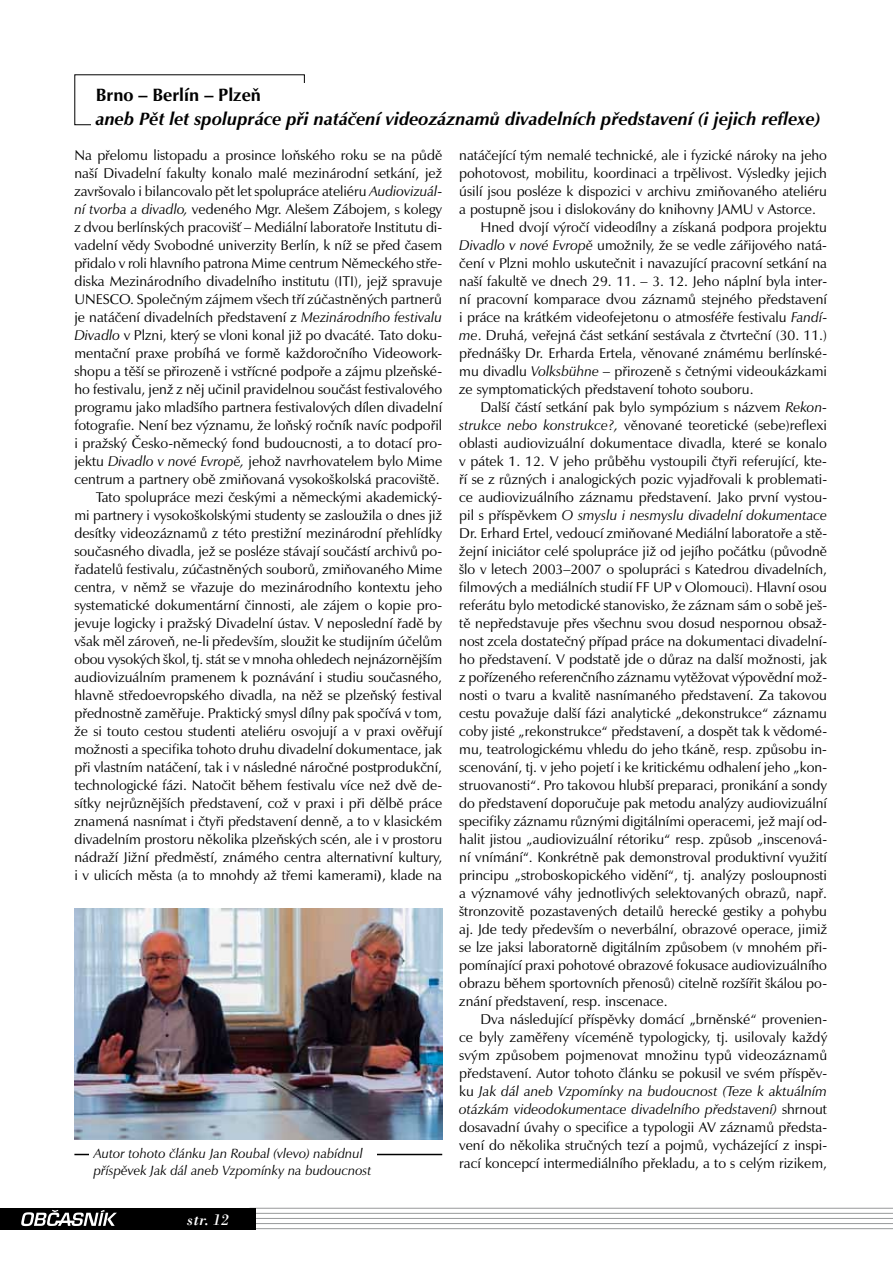
<style>
.page{position:relative;width:893px;height:1263px;background:#fff}
.page>*{position:absolute;margin:0;border:0;box-sizing:border-box;transform-origin:0 0}
.t1{font:italic 700 18px "Zapf Humanist 601 AT";color:#000}
.t2{font:700 18px "Zapf Humanist 601 AT";color:#000}
.t3{font:italic 16.5px "Bodoni AT";color:#fff}
.t4{font:14.25px/18px "Zapf Humanist 601 AT";color:#000;text-align:right}
.t5{font:italic 14.25px "Zapf Humanist 601 AT";color:#000}
.t6{font:italic 13.5px/16.5px "Zapf Humanist 601 AT";color:#000}
.s1{font-style:italic}
.s2{font-weight:700}
.s3{font-style:normal}
</style>
<div class="page">
<hr style="left:250px;top:1208px;width:643px;height:1px;background:#9c9e9f">
<hr style="left:250px;top:1213px;width:643px;height:1px;background:#9c9e9f">
<hr style="left:250px;top:1218px;width:643px;height:1px;background:#9c9e9f">
<hr style="left:250px;top:1223px;width:643px;height:1px;background:#9c9e9f">
<hr style="left:250px;top:1228px;width:643px;height:1px;background:#9c9e9f">
<div style="left:0;top:1208px;width:255px;height:21px;background:#000"></div>
<svg style="left:21px;top:1210px;width:96px;height:16px"></svg>
<img style="left:74px;top:909px;width:368px;height:230px">
<hr style="left:74px;top:1154px;width:368px;height:1px;background:#000">
<div style="left:90px;top:1148px;width:287px;height:34px;background:#fff"></div>
<p class="t2" style="left:96px;top:84px;width:167px">Brno – Berlín – Plzeň</p>
<p class="t1" style="left:96px;top:108px;width:726px">aneb Pět let spolupráce při natáčení videozáznamů divadelních představení (i jejich reflexe)</p>
<p class="t4" style="left:74px;top:146px;width:369px">Na přelomu listopadu a prosince loňského roku se na půdě naší Divadelní fakulty konalo malé mezinárodní setkání, jež završovalo i bilancovalo pět let spolupráce ateliéru <span class="s1">Audiovizuál------ ní tvorba a divadlo,</span> vedeného Mgr. Alešem Zábojem, s kolegy z dvou berlínských pracovišť – Mediální laboratoře Institutu di&shy;vadelní vědy Svobodné univerzity Berlín, k níž se před časem přidalo v roli hlavního patrona Mime centrum Německého stře&shy;diska Mezinárodního divadelního institutu (ITI), jejž spravuje UNESCO. Společným zájmem všech tří zúčastněných partnerů je natáčení divadelních představení z <span class="s1">Mezinárodního festivalu Divadlo</span> v Plzni, který se vloni konal již po dvacáté. Tato doku&shy;mentační praxe probíhá ve formě každoročního Videowork&shy;shopu a těší se přirozeně i vstřícné podpoře a zájmu plzeňské&shy;ho festivalu, jenž z něj učinil pravidelnou součást festivalového programu jako mladšího partnera festivalových dílen divadelní fotografie. Není bez významu, že loňský ročník navíc podpořil i pražský Česko-německý fond budoucnosti, a to dotací pro&shy;jektu <span class="s1">Divadlo v nové Evropě,</span> jehož navrhovatelem bylo Mime centrum a partnery obě zmiňovaná vysokoškolská pracoviště.<br>Tato spolupráce mezi českými a německými akademický-<br>mi partnery i vysokoškolskými studenty se zasloužila o dnes již desítky videozáznamů z této prestižní mezinárodní přehlídky současného divadla, jež se posléze stávají součástí archivů po&shy;řadatelů festivalu, zúčastněných souborů, zmiňovaného Mime centra, v němž se vřazuje do mezinárodního kontextu jeho systematické dokumentární činnosti, ale zájem o kopie pro&shy;jevuje logicky i pražský Divadelní ústav. V neposlední řadě by však měl zároveň, ne-li především, sloužit ke studijním účelům obou vysokých škol, tj. stát se v mnoha ohledech nejnázornějším audiovizuálním pramenem k poznávání i studiu současného, hlavně středoevropského divadla, na něž se plzeňský festival přednostně zaměřuje. Praktický smysl dílny pak spočívá v tom, že si touto cestou studenti ateliéru osvojují a v praxi ověřují možnosti a specifika tohoto druhu divadelní dokumentace, jak při vlastním natáčení, tak i v následné náročné postprodukční, technologické fázi. Natočit během festivalu více než dvě de&shy;sítky nejrůznějších představení, což v praxi i při dělbě práce znamená nasnímat i čtyři představení denně, a to v klasickém divadelním prostoru několika plzeňských scén, ale i v prostoru nádraží Jižní předměstí, známého centra alternativní kultury, i v ulicích města (a to mnohdy až třemi kamerami<span class="s2">)</span>, klade na</p>
<p class="t6" style="left:94px;top:1145px;width:279px">Autor tohoto článku Jan Roubal (vlevo) nabídnul příspěvek Jak dál aneb Vzpomínky na budoucnost</p>
<p class="t3" style="left:187px;top:1209px;width:44px">str. 12</p>
<p class="t4" style="left:459px;top:146px;width:369px">natáčející tým nemalé technické, ale i fyzické nároky na jeho</p>
<p class="t4" style="left:459px;top:164px;width:369px">pohotovost, mobilitu, koordinaci a trpělivost. Výsledky jejich</p>
<p class="t4" style="left:459px;top:182px;width:369px">úsilí jsou posléze k dispozici v archivu zmiňovaného ateliéru</p>
<p class="t4" style="left:459px;top:200px;width:358px">a postupně jsou i dislokovány do knihovny JAMU v Astorce.</p>
<p class="t4" style="left:480px;top:218px;width:348px">Hned dvojí výročí videodílny a získaná podpora projektu</p>
<p class="t4" style="left:459px;top:236px;width:369px"><span class="s1">Divadlo v nové Evropě</span> umožnily, že se vedle zářijového natá-</p>
<p class="t4" style="left:459px;top:254px;width:369px">čení v Plzni mohlo uskutečnit i navazující pracovní setkání na</p>
<p class="t4" style="left:459px;top:272px;width:369px">naší fakultě ve dnech 29. 11. – 3. 12. Jeho náplní byla inter-</p>
<p class="t4" style="left:459px;top:290px;width:369px">ní pracovní komparace dvou záznamů stejného představení</p>
<p class="t4" style="left:459px;top:308px;width:369px">i práce na krátkém videofejetonu o atmosféře festivalu <span class="s1">Fandí-</span></p>
<p class="t4" style="left:459px;top:326px;width:369px"><span class="s1">me</span>. Druhá, veřejná část setkání sestávala z čtvrteční (30. 11.)</p>
<p class="t4" style="left:459px;top:344px;width:369px">přednášky Dr. Erharda Ertela, věnované známému berlínské-</p>
<p class="t4" style="left:459px;top:362px;width:369px">mu divadlu <span class="s1">Volksbühne –</span> přirozeně s četnými videoukázkami</p>
<p class="t4" style="left:459px;top:380px;width:296px">ze symptomatických představení tohoto souboru.</p>
<p class="t4" style="left:480px;top:398px;width:348px">Další částí setkání pak bylo sympózium s názvem <span class="s1">Rekon-</span></p>
<p class="t4" style="left:459px;top:416px;width:369px"><span class="s1">strukce nebo konstrukce?,</span> věnované teoretické (sebe)reflexi</p>
<p class="t4" style="left:459px;top:434px;width:369px">oblasti audiovizuální dokumentace divadla, které se konalo</p>
<p class="t4" style="left:459px;top:452px;width:369px">v pátek 1. 12. V jeho průběhu vystoupili čtyři referující, kte-</p>
<p class="t4" style="left:459px;top:470px;width:369px">ří se z různých i analogických pozic vyjadřovali k problemati-</p>
<p class="t4" style="left:459px;top:488px;width:369px">ce audiovizuálního záznamu představení. Jako první vystou-</p>
<p class="t5" style="left:459px;top:507px;width:369px"><span class="s3">pil s příspěvkem</span> O smyslu i nesmyslu divadelní dokumentace</p>
<p class="t4" style="left:459px;top:524px;width:369px">Dr. Erhard Ertel, vedoucí zmiňované Mediální laboratoře a stě-</p>
<p class="t4" style="left:459px;top:542px;width:369px">žejní iniciátor celé spolupráce již od jejího počátku (původně</p>
<p class="t4" style="left:459px;top:560px;width:369px">šlo v letech 2003–2007 o spolupráci s Katedrou divadelních,</p>
<p class="t4" style="left:459px;top:578px;width:369px">filmových a mediálních studií FF UP v Olomouci). Hlavní osou</p>
<p class="t4" style="left:459px;top:596px;width:369px">referátu bylo metodické stanovisko, že záznam sám o sobě ješ-</p>
<p class="t4" style="left:459px;top:614px;width:369px">tě nepředstavuje přes všechnu svou dosud nespornou obsaž-</p>
<p class="t4" style="left:459px;top:632px;width:369px">nost zcela dostatečný případ práce na dokumentaci divadelní-</p>
<p class="t4" style="left:459px;top:650px;width:369px">ho představení. V podstatě jde o důraz na další možnosti, jak</p>
<p class="t4" style="left:459px;top:668px;width:369px">z pořízeného referenčního záznamu vytěžovat výpovědní mož-</p>
<p class="t4" style="left:459px;top:686px;width:369px">nosti o tvaru a kvalitě nasnímaného představení. Za takovou</p>
<p class="t4" style="left:459px;top:704px;width:369px">cestu považuje další fázi analytické „dekonstrukce“ záznamu</p>
<p class="t4" style="left:459px;top:722px;width:369px">coby jisté „rekonstrukce“ představení, a dospět tak k vědomé-</p>
<p class="t4" style="left:459px;top:740px;width:369px">mu, teatrologickému vhledu do jeho tkáně, resp. způsobu in-</p>
<p class="t4" style="left:459px;top:758px;width:369px">scenování, tj. v jeho pojetí i ke kritickému odhalení jeho „kon-</p>
<p class="t4" style="left:459px;top:776px;width:369px">struovanosti“. Pro takovou hlubší preparaci, pronikání a sondy</p>
<p class="t4" style="left:459px;top:794px;width:369px">do představení doporučuje pak metodu analýzy audiovizuální</p>
<p class="t4" style="left:459px;top:812px;width:370px">specifiky záznamu různými digitálními operacemi, jež mají od-</p>
<p class="t4" style="left:459px;top:830px;width:369px">halit jistou „audiovizuální rétoriku“ resp. způsob „inscenová-</p>
<p class="t4" style="left:459px;top:848px;width:369px">ní vnímání“. Konkrétně pak demonstroval produktivní využití</p>
<p class="t4" style="left:459px;top:866px;width:369px">principu „stroboskopického vidění“, tj. analýzy posloupnosti</p>
<p class="t4" style="left:459px;top:884px;width:369px">a významové váhy jednotlivých selektovaných obrazů, např.</p>
<p class="t4" style="left:459px;top:902px;width:369px">štronzovitě pozastavených detailů herecké gestiky a pohybu</p>
<p class="t4" style="left:459px;top:920px;width:369px">aj. Jde tedy především o neverbální, obrazové operace, jimiž</p>
<p class="t4" style="left:459px;top:938px;width:369px">se lze jaksi laboratorně digitálním způsobem (v mnohém při-</p>
<p class="t4" style="left:459px;top:956px;width:369px">pomínající praxi pohotové obrazové fokusace audiovizuálního</p>
<p class="t4" style="left:459px;top:974px;width:369px">obrazu během sportovních přenosů) citelně rozšířit škálou po-</p>
<p class="t4" style="left:459px;top:992px;width:210px">znání představení, resp. inscenace.</p>
<p class="t4" style="left:480px;top:1010px;width:348px">Dva následující příspěvky domácí „brněnské“ provenien-</p>
<p class="t4" style="left:459px;top:1028px;width:370px">ce byly zaměřeny víceméně typologicky, tj. usilovaly každý</p>
<p class="t4" style="left:459px;top:1046px;width:369px">svým způsobem pojmenovat množinu typů videozáznamů</p>
<p class="t4" style="left:459px;top:1064px;width:369px">představení. Autor tohoto článku se pokusil ve svém příspěv-</p>
<p class="t5" style="left:459px;top:1083px;width:369px"><span class="s3">ku</span> Jak dál aneb Vzpomínky na budoucnost (Teze k aktuálním</p>
<p class="t5" style="left:459px;top:1101px;width:369px">otázkám videodokumentace divadelního představení) <span class="s3">shrnout</span></p>
<p class="t4" style="left:459px;top:1118px;width:369px">dosavadní úvahy o specifice a typologii AV záznamů předsta-</p>
<p class="t4" style="left:459px;top:1136px;width:369px">vení do několika stručných tezí a pojmů, vycházející z inspi-</p>
<p class="t4" style="left:459px;top:1154px;width:369px">rací koncepcí intermediálního překladu, a to s celým rizikem,</p>
</div>
